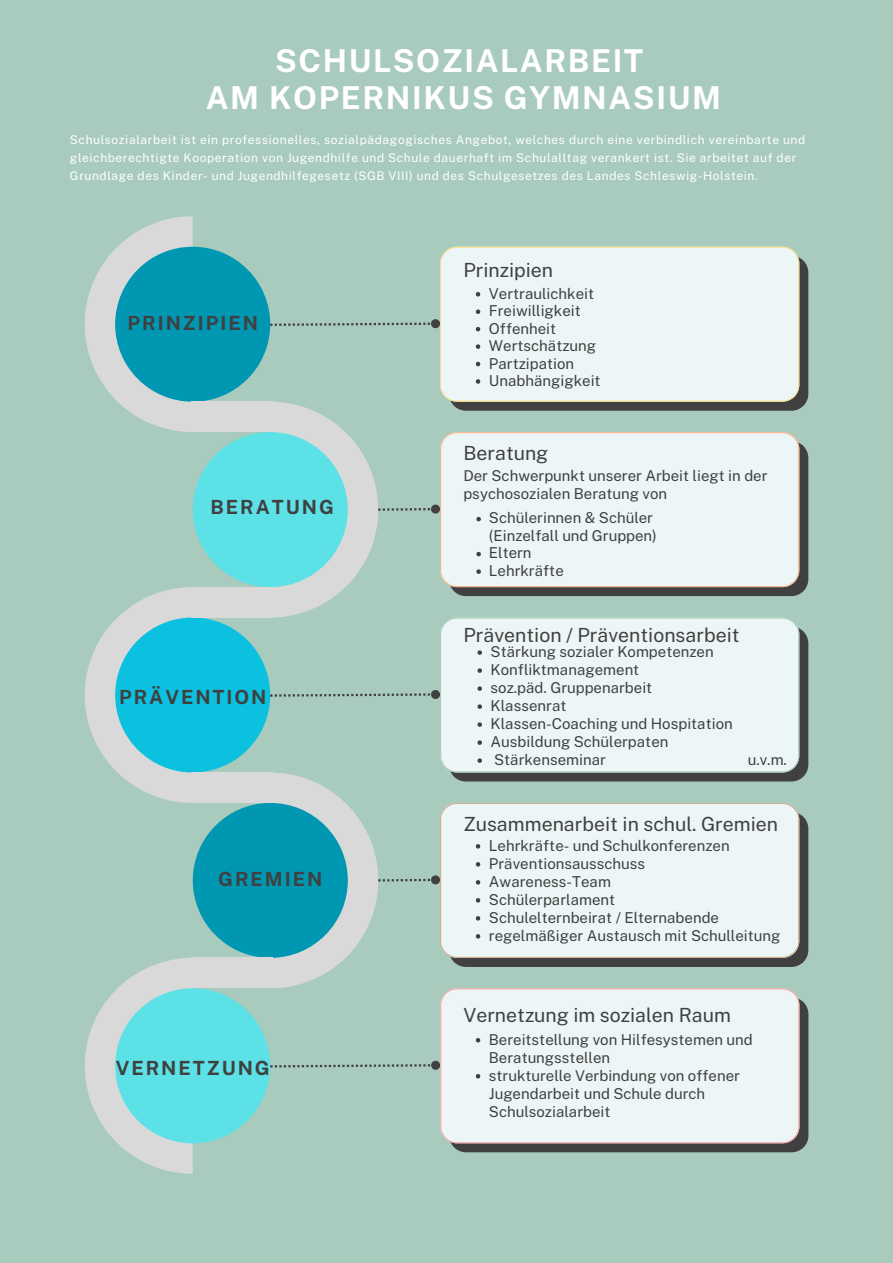
<style>
.page{position:relative;width:893px;height:1263px;background:#a8cbbd}
.page>*{position:absolute;margin:0;border:0;box-sizing:border-box;transform-origin:0 0}
.t1{font:700 31.5px/37.7px "Public Sans";letter-spacing:.05em;color:#fff;text-align:center}
.t2{font:19.5px "Public Sans";color:#404040}
.t3{font:700 19.5px "Public Sans";letter-spacing:.1em;color:#404040}
.t4{font:15px/18px "Public Sans";color:#404040}
.t5{font:12px/18px "Public Sans";letter-spacing:.05em;color:#fff}
</style>
<div class="page">
<svg style="left:85px;top:216px;width:108px;height:216px"></svg>
<div style="left:115px;top:247px;width:155px;height:155px;background:#0097b2;border-radius:50%"></div>
<div style="left:193px;top:432px;width:155px;height:155px;background:#5ce1e6;border-radius:50%"></div>
<div style="left:193px;top:803px;width:155px;height:155px;background:#0097b2;border-radius:50%"></div>
<svg style="left:85px;top:958px;width:108px;height:216px"></svg>
<div style="left:115px;top:988px;width:155px;height:155px;background:#5ce1e6;border-radius:50%"></div>
<div style="left:191px;top:402px;width:81px;height:30px;background:#d9d9d9"></div>
<svg style="left:85px;top:587px;width:106px;height:216px"></svg>
<div style="left:115px;top:617px;width:155px;height:155px;background:#0cc0df;border-radius:50%"></div>
<div style="left:191px;top:587px;width:81px;height:30px;background:#d9d9d9"></div>
<div style="left:191px;top:772px;width:81px;height:31px;background:#d9d9d9"></div>
<div style="left:191px;top:958px;width:81px;height:30px;background:#d9d9d9"></div>
<svg style="left:270px;top:323px;width:160px;height:3px"></svg>
<div style="left:432px;top:320px;width:7px;height:7px;background:#404040;border-radius:50%"></div>
<div style="left:431px;top:319px;width:9px;height:9px;border:2px solid #404040;border-radius:50%"></div>
<svg style="left:451px;top:257px;width:357px;height:154px;background:#484948"></svg>
<div style="left:440px;top:247px;width:359px;height:155px;background:#edf6f6"></div>
<svg style="left:476px;top:292px;width:4px;height:4px"></svg>
<svg style="left:476px;top:309px;width:4px;height:5px"></svg>
<svg style="left:476px;top:327px;width:4px;height:4px"></svg>
<svg style="left:476px;top:344px;width:4px;height:5px"></svg>
<svg style="left:476px;top:362px;width:4px;height:4px"></svg>
<svg style="left:476px;top:379px;width:4px;height:5px"></svg>
<svg style="left:270px;top:402px;width:160px;height:215px"></svg>
<div style="left:432px;top:506px;width:7px;height:6px;background:#404040;border-radius:50%"></div>
<div style="left:431px;top:505px;width:9px;height:9px;border:2px solid #404040;border-radius:50%"></div>
<svg style="left:451px;top:443px;width:357px;height:153px;background:#484847"></svg>
<div style="left:440px;top:432px;width:359px;height:155px;background:#edf6f6"></div>
<svg style="left:270px;top:693px;width:160px;height:4px"></svg>
<div style="left:432px;top:691px;width:7px;height:7px;background:#404040;border-radius:50%"></div>
<div style="left:431px;top:690px;width:9px;height:9px;border:2px solid #404040;border-radius:50%"></div>
<svg style="left:450px;top:628px;width:358px;height:153px;background:#4c4e4d"></svg>
<div style="left:440px;top:617px;width:359px;height:155px;background:#edf6f6"></div>
<svg style="left:270px;top:772px;width:160px;height:216px"></svg>
<div style="left:432px;top:876px;width:7px;height:7px;background:#404040;border-radius:50%"></div>
<div style="left:431px;top:875px;width:9px;height:9px;border:2px solid #404040;border-radius:50%"></div>
<svg style="left:451px;top:813px;width:357px;height:154px;background:#464746"></svg>
<div style="left:440px;top:803px;width:359px;height:155px;background:#edf6f6"></div>
<svg style="left:270px;top:1064px;width:160px;height:3px"></svg>
<div style="left:432px;top:1062px;width:7px;height:7px;background:#404040;border-radius:50%"></div>
<div style="left:431px;top:1061px;width:9px;height:9px;border:2px solid #404040;border-radius:50%"></div>
<svg style="left:451px;top:999px;width:357px;height:153px;background:#4d4b4b"></svg>
<div style="left:440px;top:988px;width:359px;height:155px;background:#edf6f6"></div>
<svg style="left:476px;top:517px;width:5px;height:4px"></svg>
<svg style="left:476px;top:552px;width:5px;height:4px"></svg>
<svg style="left:476px;top:569px;width:5px;height:5px"></svg>
<svg style="left:477px;top:650px;width:5px;height:5px"></svg>
<svg style="left:477px;top:668px;width:5px;height:5px"></svg>
<svg style="left:477px;top:686px;width:5px;height:5px"></svg>
<svg style="left:477px;top:704px;width:5px;height:5px"></svg>
<svg style="left:477px;top:722px;width:5px;height:5px"></svg>
<svg style="left:477px;top:740px;width:5px;height:5px"></svg>
<svg style="left:477px;top:758px;width:5px;height:5px"></svg>
<svg style="left:476px;top:844px;width:4px;height:4px"></svg>
<svg style="left:476px;top:862px;width:4px;height:4px"></svg>
<svg style="left:476px;top:880px;width:4px;height:4px"></svg>
<svg style="left:476px;top:898px;width:4px;height:4px"></svg>
<svg style="left:476px;top:916px;width:4px;height:4px"></svg>
<svg style="left:476px;top:934px;width:4px;height:4px"></svg>
<svg style="left:476px;top:1038px;width:4px;height:4px"></svg>
<svg style="left:476px;top:1074px;width:4px;height:4px"></svg>
<h1 class="t1" style="left:206px;top:41px;width:516px">SCHULSOZIALARBEIT<br>AM KOPERNIKUS GYMNASIUM</h1>
<p class="t5" style="left:70px;top:131px;width:737px">Schulsozialarbeit ist ein professionelles, sozialpädagogisches Angebot, welches durch eine verbindlich vereinbarte und gleichberechtigte Kooperation von Jugendhilfe und Schule dauerhaft im Schulalltag verankert ist. Sie arbeitet auf der<br>Grundlage des Kinder- und Jugendhilfegesetz (SGB VIII) und des Schulgesetzes des Landes Schleswig-Holstein.</p>
<p class="t3" style="left:127px;top:312px;width:132px">PRINZIPIEN</p>
<h2 class="t3" style="left:211px;top:495px;width:125px">BERATUNG</h2>
<h3 class="t3" style="left:119px;top:686px;width:149px">PRÄVENTION</h3>
<p class="t3" style="left:218px;top:867px;width:105px">GREMIEN</p>
<p class="t3" style="left:116px;top:1057px;width:155px">VERNETZUNG</p>
<p class="t2" style="left:463px;top:258px;width:91px">Prinzipien</p>
<p class="t4" style="left:489px;top:284px;width:107px">Vertraulichkeit</p>
<p class="t4" style="left:489px;top:302px;width:93px">Freiwilligkeit</p>
<p class="t4" style="left:489px;top:319px;width:69px">Offenheit</p>
<p class="t4" style="left:489px;top:337px;width:109px">Wertschätzung</p>
<h2 class="t4" style="left:489px;top:354px;width:87px">Partzipation</h2>
<h3 class="t4" style="left:489px;top:371px;width:113px">Unabhängigkeit</h3>
<h4 class="t2" style="left:463px;top:441px;width:86px">Beratung</h4>
<p class="t4" style="left:463px;top:467px;width:305px;line-height:17.5px">Der Schwerpunkt unserer Arbeit liegt in der psychosozialen Beratung von</p>
<h2 class="t4" style="left:489px;top:509px;width:169px;line-height:17.5px">Schülerinnen &amp; Schüler (Einzelfall und Gruppen)</h2>
<h3 class="t4" style="left:489px;top:544px;width:44px">Eltern</h3>
<p class="t4" style="left:489px;top:561px;width:76px">Lehrkräfte</p>
<p class="t2" style="left:463px;top:623px;width:278px">Prävention / Präventionsarbeit</p>
<p class="t4" style="left:490px;top:643px;width:225px">Stärkung sozialer Kompetenzen</p>
<p class="t4" style="left:490px;top:661px;width:150px">Konfliktmanagement</p>
<p class="t4" style="left:490px;top:679px;width:163px">soz.päd. Gruppenarbeit</p>
<p class="t4" style="left:490px;top:697px;width:77px">Klassenrat</p>
<p class="t4" style="left:490px;top:715px;width:244px">Klassen-Coaching und Hospitation</p>
<p class="t4" style="left:490px;top:733px;width:179px">Ausbildung Schülerpaten</p>
<p class="t4" style="left:494px;top:751px;width:113px">Stärkenseminar</p>
<p class="t4" style="left:748px;top:751px;width:41px">u.v.m.</p>
<p class="t2" style="left:463px;top:812px;width:316px">Zusammenarbeit in schul. Gremien</p>
<h2 class="t4" style="left:489px;top:836px;width:242px">Lehrkräfte- und Schulkonferenzen</h2>
<h3 class="t4" style="left:489px;top:854px;width:158px">Präventionsausschuss</h3>
<p class="t4" style="left:489px;top:872px;width:124px">Awareness-Team</p>
<p class="t4" style="left:489px;top:890px;width:128px">Schülerparlament</p>
<p class="t4" style="left:489px;top:908px;width:232px">Schulelternbeirat / Elternabende</p>
<p class="t4" style="left:489px;top:926px;width:293px">regelmäßiger Austausch mit Schulleitung</p>
<p class="t2" style="left:463px;top:1003px;width:269px">Vernetzung im sozialen Raum</p>
<p class="t4" style="left:489px;top:1030px;width:265px">Bereitstellung von Hilfesystemen und<br>Beratungsstellen</p>
<p class="t4" style="left:489px;top:1066px;width:252px">strukturelle Verbindung von offener<br>Jugendarbeit und Schule durch<br>Schulsozialarbeit</p>
</div>
